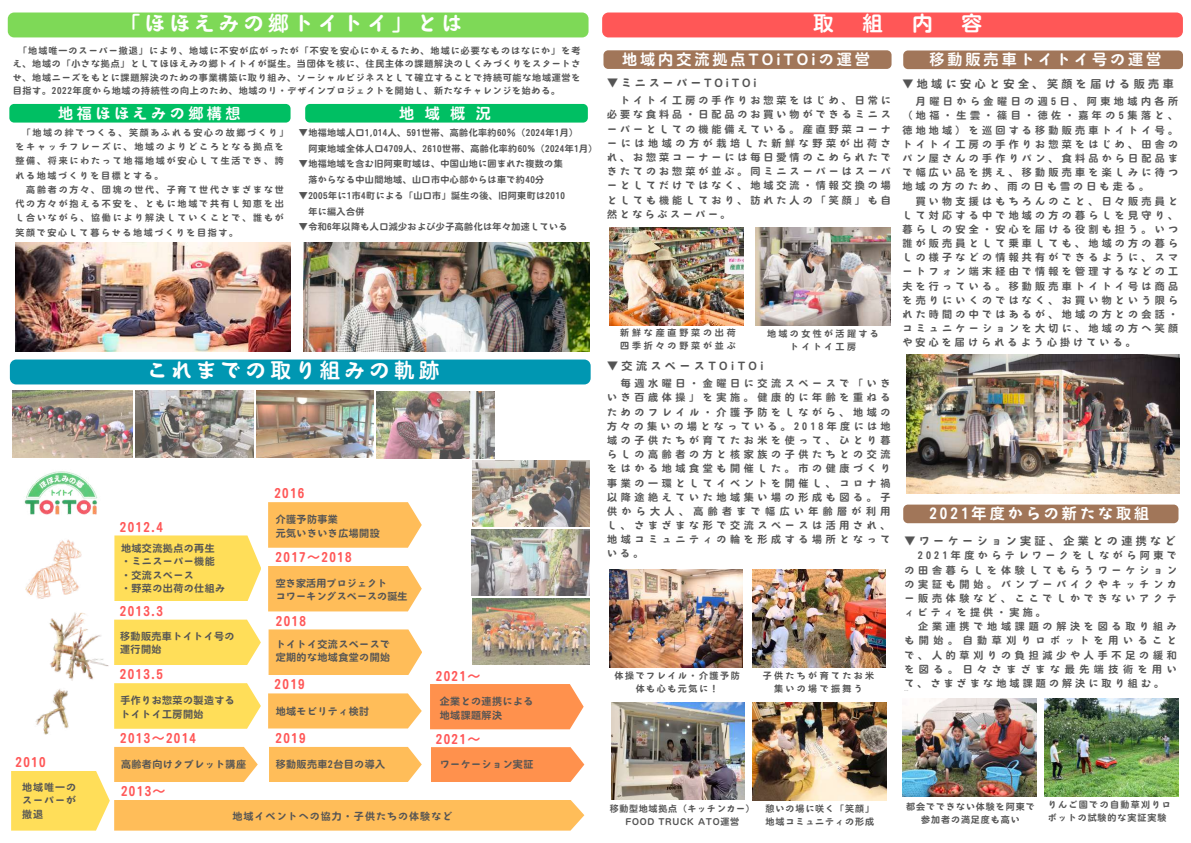
<style>
.page{position:relative;width:1191px;height:843px;background:#fff}
.page>*{position:absolute;margin:0;border:0;box-sizing:border-box;transform-origin:0 0}
.t1{font:20.6px "Motoya Maru Miyabi Std W5";letter-spacing:.2em;color:#fff}
.t2{font:15px "Motoya Maru Miyabi Std W5";letter-spacing:.2em;color:#fff}
.t3{font:15px "Motoya Maru Miyabi Std W5";letter-spacing:.235em;color:#fff}
.t4{font:13px "Motoya Maru Miyabi Std W5";letter-spacing:.105em;color:#ff5757}
.t5{font:11px "Motoya Maru Miyabi Std W5";letter-spacing:.315em;color:#545454}
.t6{font:11px "Motoya Maru Miyabi Std W5";letter-spacing:.26em;color:#545454}
.t7{font:10px/14.2px "Motoya Maru Miyabi Std W5";letter-spacing:.305em;color:#545454;text-align:justify}
.t8{font:10px/13.5px "Motoya Maru Miyabi Std W5";letter-spacing:.045em;color:#545454}
.t9{font:10px/13.5px "Motoya Maru Miyabi Std W5";letter-spacing:.015em;color:#545454}
.t10{font:10px "Motoya Maru Miyabi Std W5";letter-spacing:.105em;color:#545454}
.t11{font:9px/12.8px "Motoya Maru Miyabi Std W5";letter-spacing:.105em;color:#545454}
.t12{font:9px/15.8px "Motoya Maru Miyabi Std W5";letter-spacing:.05em;color:#545454}
.t13{font:9px/14.2px "Motoya Maru Miyabi Std W5";letter-spacing:.2em;color:#545454}
.t14{font:9px/12.8px "Motoya Maru Miyabi Std W5";letter-spacing:.08em;color:#545454;text-align:center}
.t15{font:9px/12.8px "Motoya Maru Miyabi Std W5";letter-spacing:.315em;color:#545454}
.t16{font:9px/12.8px "Motoya Maru Miyabi Std W5";letter-spacing:.17em;color:#545454;text-align:center}
.t17{font:9px/12.8px "Motoya Maru Miyabi Std W5";letter-spacing:.26em;color:#545454;text-align:center}
.t18{font:9px/12.8px "Motoya Maru Miyabi Std W5";letter-spacing:.27em;color:#545454;text-align:center}
</style>
<div class="page">
<img style="left:16px;top:242px;width:274px;height:109px">
<img style="left:303px;top:242px;width:286px;height:109px">
<img style="left:755px;top:227px;width:135px;height:99px">
<img style="left:752px;top:702px;width:134px;height:98px">
<img style="left:902px;top:698px;width:134px;height:98px">
<img style="left:1044px;top:698px;width:134px;height:98px">
<img style="left:906px;top:355px;width:273px;height:138px">
<img style="left:609px;top:569px;width:133px;height:98px">
<img style="left:609px;top:227px;width:134px;height:98px">
<img style="left:752px;top:569px;width:133px;height:98px">
<img style="left:611px;top:702px;width:133px;height:97px">
<div style="left:114px;top:535px;width:147px;height:66px;background:#ffde59"></div>
<svg style="left:114px;top:683px;width:147px;height:45px;background:#ffdf61"></svg>
<svg style="left:268px;top:629px;width:154px;height:45px;background:#ffc062"></svg>
<div style="left:430px;top:684px;width:153px;height:45px;background:#ff914d"></div>
<img style="left:13px;top:390px;width:120px;height:67px">
<img style="left:25px;top:539px;width:57px;height:60px">
<img style="left:35px;top:689px;width:34px;height:46px">
<img style="left:49px;top:612px;width:71px;height:75px">
<svg style="left:114px;top:619px;width:147px;height:46px;background:#ffe063"></svg>
<svg style="left:268px;top:502px;width:153px;height:45px;background:#ffbf60"></svg>
<div style="left:268px;top:566px;width:153px;height:45px;background:#ffbd59"></div>
<svg style="left:268px;top:693px;width:154px;height:35px;background:#ffc062"></svg>
<svg style="left:11px;top:746px;width:573px;height:84px"></svg>
<img style="left:135px;top:390px;width:118px;height:67px">
<img style="left:256px;top:390px;width:118px;height:67px">
<img style="left:377px;top:391px;width:117px;height:67px">
<img style="left:472px;top:460px;width:117px;height:66px">
<img style="left:471px;top:529px;width:118px;height:66px">
<img style="left:472px;top:598px;width:117px;height:66px">
<img style="left:24px;top:471px;width:74px;height:44px">
<div style="left:8px;top:13px;width:580px;height:24px;background:#7ed957"></div>
<div style="left:9px;top:104px;width:281px;height:18px;background:#00bf63;border-radius:5px"></div>
<div style="left:305px;top:104px;width:282px;height:18px;background:#00bf63;border-radius:5px"></div>
<div style="left:10px;top:359px;width:580px;height:25px;background:#0097b2"></div>
<div style="left:602px;top:13px;width:580px;height:24px;background:#ff5757"></div>
<div style="left:603px;top:50px;width:288px;height:19px;background:#a17659;border-radius:5px"></div>
<div style="left:903px;top:50px;width:279px;height:19px;background:#a17659;border-radius:5px"></div>
<div style="left:903px;top:504px;width:275px;height:19px;background:#a17659;border-radius:5px"></div>
<h1 class="t1" style="left:120px;top:13px;width:343px">「ほほえみの郷トイトイ」とは</h1>
<p class="t11" style="left:13px;top:44px;width:569px;line-height:13.5px;text-align:justify;text-indent:6px">「地域唯一のスーパー撤退」により、地域に不安が広がったが「不安を安心にかえるため、地域に必要なものはなにか」を考え、地域の「小さな拠点」としてほほえみの郷トイトイが誕生。当団体を核に、住民主体の課題解決のしくみづくりをスタートさせ、地域ニーズをもとに課題解決のための事業構築に取り組み、ソーシャルビジネスとして確立することで持続可能な地域運営を目指す。2022年度から地域の持続性の向上のため、地域のリ・デザインプロジェクトを開始し、新たなチャレンジを始める。</p>
<h2 class="t3" style="left:58px;top:105px;width:184px">地福ほほえみの郷構想</h2>
<p class="t13" style="left:16px;top:125px;width:274px;text-indent:6px">「地域の絆でつくる、笑顔あふれる安心の故郷づくり」をキャッチフレーズに、地域のよりどころとなる拠点を整備、将来にわたって地福地域が安心して生活でき、誇れる地域づくりを目標とする。</p>
<p class="t11" style="left:16px;top:182px;width:270px;line-height:14.2px;text-align:justify;text-indent:11px">高齢者の方々、団塊の世代、子育て世代さまざまな世代の方々が抱える不安を、ともに地域で共有し知恵を出し合いながら、協働により解決していくことで、誰もが笑顔で安心して暮らせる地域づくりを目指す。</p>
<h2 class="t2" style="left:399px;top:105px;width:93px">地域概況</h2>
<p class="t12" style="left:308px;top:124px;width:291px;text-indent:-9px">▼地福地域人口 1,014人、591世帯、高齢化率約60％（2024年1月）<br>阿東地域全体人口 4709人、2610世帯、高齢化率約60%（2024年1月）</p>
<p class="t12" style="left:308px;top:156px;width:256px;text-indent:-9px">▼地福地域を含む旧阿東町域は、中国山地に囲まれた複数の集落からなる中山間地域、山口市中心部からは車で約40分</p>
<p class="t12" style="left:308px;top:187px;width:258px;text-indent:-9px">▼2005年に1市4町による「山口市」誕生の後、旧阿東町は2010年に編入合併</p>
<p class="t12" style="left:299px;top:219px;width:270px">▼令和6年以降も人口減少および少子高齢化は年々加速している</p>
<h1 class="t1" style="left:147px;top:360px;width:294px">これまでの取り組みの軌跡</h1>
<h3 class="t4" style="left:16px;top:755px;width:32px">2010</h3>
<p class="t7" style="left:22px;top:779px;width:56px;line-height:13.5px">地域唯一のスーパーが撤退</p>
<h3 class="t4" style="left:120px;top:520px;width:45px">2012.4</h3>
<p class="t8" style="left:121px;top:541px;width:106px">地域交流拠点の再生・ミニスーパー機能・交流スペース<br>・野菜の出荷の仕組み</p>
<h3 class="t4" style="left:120px;top:604px;width:45px">2013.3</h3>
<p class="t8" style="left:120px;top:629px;width:116px">移動販売車トイトイ号の運行開始</p>
<h3 class="t4" style="left:120px;top:667px;width:45px">2013.5</h3>
<p class="t8" style="left:120px;top:693px;width:116px">手作りお惣菜の製造するトイトイ工房開始</p>
<h3 class="t4" style="left:120px;top:731px;width:77px">2013～2014</h3>
<p class="t8" style="left:121px;top:757px;width:126px">高齢者向けタブレット講座</p>
<h3 class="t4" style="left:121px;top:784px;width:45px">2013～</h3>
<h3 class="t4" style="left:274px;top:486px;width:32px">2016</h3>
<p class="t8" style="left:276px;top:512px;width:106px">介護予防事業<br>元気いきいき広場開設</p>
<h3 class="t4" style="left:275px;top:550px;width:77px">2017～2018</h3>
<p class="t9" style="left:276px;top:576px;width:133px">空き家活用プロジェクト<br>コワーキングスペースの誕生</p>
<h3 class="t4" style="left:276px;top:614px;width:32px">2018</h3>
<p class="t8" style="left:276px;top:637px;width:116px">トイトイ交流スペースで定期的な地域食堂の開始</p>
<h3 class="t4" style="left:274px;top:677px;width:32px">2019</h3>
<p class="t8" style="left:276px;top:704px;width:95px">地域モビリティ検討</p>
<h3 class="t4" style="left:275px;top:731px;width:32px">2019</h3>
<p class="t8" style="left:276px;top:757px;width:110px">移動販売車2台目の導入</p>
<h3 class="t4" style="left:436px;top:669px;width:45px">2021～</h3>
<p class="t8" style="left:440px;top:694px;width:95px">企業との連携による地域課題解決</p>
<h3 class="t4" style="left:436px;top:731px;width:45px">2021～</h3>
<p class="t8" style="left:440px;top:757px;width:95px">ワーケーション実証</p>
<p class="t10" style="left:232px;top:810px;width:221px">地域イベントへの協力・子供たちの体験など</p>
<h1 class="t1" style="left:813px;top:13px;width:22px">取</h1>
<h1 class="t1" style="left:862px;top:13px;width:22px">組</h1>
<h1 class="t1" style="left:912px;top:13px;width:22px">内</h1>
<h1 class="t1" style="left:961px;top:13px;width:22px">容</h1>
<h2 class="t2" style="left:622px;top:52px;width:249px">地域内交流拠点TOiTOiの運営</h2>
<p class="t6" style="left:607px;top:77px;width:151px">▼ミニスーパーTOiTOi</p>
<p class="t7" style="left:607px;top:93px;width:285px;text-align:left;text-indent:13px">トイトイ工房の手作りお惣菜をはじめ、日常に必要な食料品・日配品のお買い物ができるミニスーパーとしての機能備えている。産直野菜コーナーには地域の方が栽培した新鮮な野菜が出荷され、お惣菜コーナーには毎日愛情のこめられたできたてのお惣菜が並ぶ。同ミニスーパーはスーパーとしてだけではなく、地域交流・情報交換の場としても機能しており、訪れた人の「笑顔」も自然とならぶスーパー。</p>
<h2 class="t2" style="left:929px;top:52px;width:233px">移動販売車トイトイ号の運営</h2>
<p class="t5" style="left:902px;top:78px;width:272px">▼地域に安心と安全、笑顔を届ける販売車</p>
<p class="t7" style="left:902px;top:94px;width:277px;text-indent:14px">月曜日 から金曜日 の週5日 、阿東地域内各所（地福・生雲・篠目 ・徳佐・嘉年の5集落と、徳地地域）を巡回する移動販売車トイトイ号。トイトイ工房の手作りお惣菜をはじめ、田舎のパン屋さんの手作りパン、食料品から日 配品まで幅広い品を携え、移動販売車を楽しみに待つ地域の方のため、雨の日も雪の日も走る。</p>
<p class="t7" style="left:902px;top:193px;width:277px;text-indent:13px">買い物支援はもちろんのこと、日 々販売員として対応する中で地域の方の暮らしを見守り、暮らしの安全・安心を届ける役割も担う。いつ誰が販売員として乗車しても、地域の方の暮らしの様子などの情報共有ができるように、スマートフォン端末経由で情報を管理するなどの工夫を行っている。移動販売車トイトイ号は商品を売りにいくのではなく、お買い物という限られた時間の中ではあるが、地域の方との会話・コミュニケーションを大切に、地域の方へ笑顔や安心を届けられるよう心掛けている。</p>
<p class="t15" style="left:620px;top:326px;width:117px">新鮮な産直野菜の出荷四季折々の野菜が並ぶ</p>
<p class="t18" style="left:767px;top:327px;width:113px">地域の女性が活躍するトイトイ工房</p>
<p class="t5" style="left:607px;top:360px;width:158px">▼交流スペースTOiTOi</p>
<p class="t7" style="left:607px;top:376px;width:285px;text-indent:14px">毎週水曜日 ・金曜日 に交流スペースで「いきいき百歳体操」を実施。健康的に年齢を重ねるためのフレイル・介護予防をしながら、地域の方々の集いの場となっている。2018年度には地域の子供たちが育てたお米を使って、ひとり暮らしの高齢者の方と核家族の子供たちとの交流をはかる地域食堂も開催した。市の健康づくり事業の一環としてイベントを開催し、コロナ禍以降途絶えていた地域集い場の形成も図る。子供から大人、高齢者まで幅広い年齢層が利用し、さまざまな形で交流スペースは活用され、地域コミュニティの輪を形成する場所となっている。</p>
<p class="t16" style="left:614px;top:669px;width:127px">体操でフレイル・介護予防体も心も元気に！</p>
<p class="t17" style="left:762px;top:669px;width:112px">子供たちが育てたお米集いの場で振舞う</p>
<h2 class="t2" style="left:929px;top:506px;width:221px">2021年度からの新たな取組</h2>
<p class="t5" style="left:904px;top:535px;width:273px">▼ワーケーション実証、企業との連携など</p>
<p class="t7" style="left:904px;top:548px;width:274px;text-indent:13px">2021年度からテレワークをしながら阿東での田舎暮らしを体験してもらうワーケションの実証も開始。バンブーバイクやキッチンカー販売体験など、ここでしかできないアクティビティを提供・実施。</p>
<p class="t7" style="left:904px;top:619px;width:274px;text-indent:14px">企業連携で地域課題の解決を図る取り組みも開始。自 動草刈りロボットを用いることで、人的草刈りの負担減少や人手不足の緩和を図る。日 々さまざまな最先端技術を用いて、さまざまな地域課題の解決に取り組む。</p>
<p class="t14" style="left:609px;top:801px;width:147px">移動型地域拠点（キッチンカー）<br>FOOD TRUCK ATO運営</p>
<p class="t11" style="left:765px;top:802px;width:110px">憩いの場に咲く「笑顔」地域コミュニティの形成</p>
<p class="t11" style="left:906px;top:800px;width:130px;text-align:center">都会でできない体験を阿東で参加者の満足度も高い</p>
<p class="t11" style="left:1047px;top:797px;width:124px">りんご園での自動草刈りロボットの試験的な実証実験</p>
</div>
